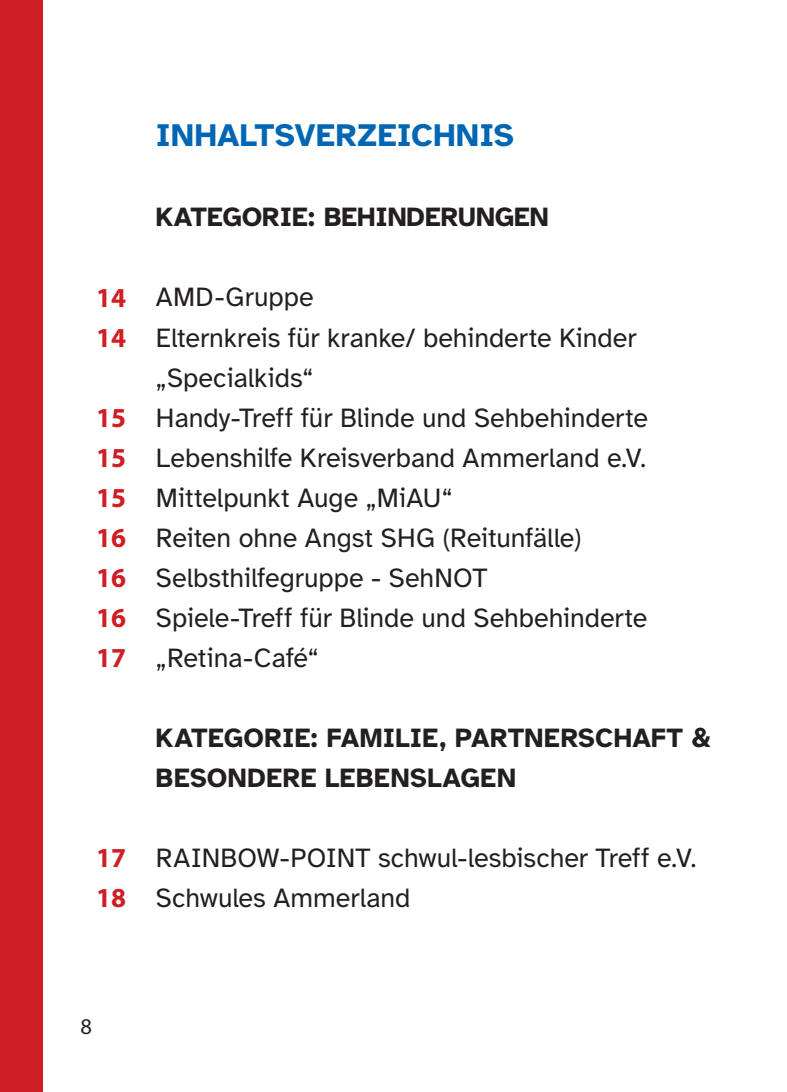
<style>
.page{position:relative;width:787px;height:1092px;background:#fff}
.page>*{position:absolute;margin:0;border:0;box-sizing:border-box;transform-origin:0 0}
.t1{font:700 32.5px "Atkinson Hyperlegible";letter-spacing:.01em;color:#0166b3}
.t2{font:27.5px/40px "Atkinson Hyperlegible";color:#231f20}
.t3{font:700 27.5px/40px "Atkinson Hyperlegible";letter-spacing:.005em;color:#231f20}
.t4{font:700 27.5px/40px "Myriad Pro";color:#d01e25}
.t5{font:22.5px "Myriad Pro";color:#231f20}
</style>
<div class="page">
<div style="left:0;top:0;width:43px;height:1091px;background:#d01e25"></div>
<p class="t4" style="left:96px;top:276px;width:31px">14<br>14</p>
<p class="t4" style="left:96px;top:396px;width:31px;text-align:justify">15<br>15<br>15<br>16<br>16<br>16<br>17</p>
<p class="t4" style="left:96px;top:836px;width:31px">17<br>18</p>
<p class="t1" style="left:156px;top:117px;width:359px">INHALTSVERZEICHNIS</p>
<p class="t3" style="left:156px;top:197px;width:394px">KATEGORIE: BEHINDERUNGEN</p>
<p class="t2" style="left:156px;top:278px;width:493px">AMD-Gruppe<br>Elternkreis für kranke/ behinderte Kinder „Specialkids“<br>Handy-Treff für Blinde und Sehbehinderte<br>Lebenshilfe Kreisverband Ammerland e.V.<br>Mittelpunkt Auge „MiAU“<br>Reiten ohne Angst SHG (Reitunfälle)<br>Selbsthilfegruppe - SehNOT<br>Spiele-Treff für Blinde und Sehbehinderte „Retina-Café“</p>
<p class="t3" style="left:156px;top:717px;width:556px">KATEGORIE: FAMILIE, PARTNERSCHAFT &amp;<br>BESONDERE LEBENSLAGEN</p>
<p class="t2" style="left:156px;top:838px;width:541px">RAINBOW-POINT schwul-lesbischer Treff e.V.<br>Schwules Ammerland</p>
<p class="t5" style="left:81px;top:1012px;width:13px">8</p>
</div>
